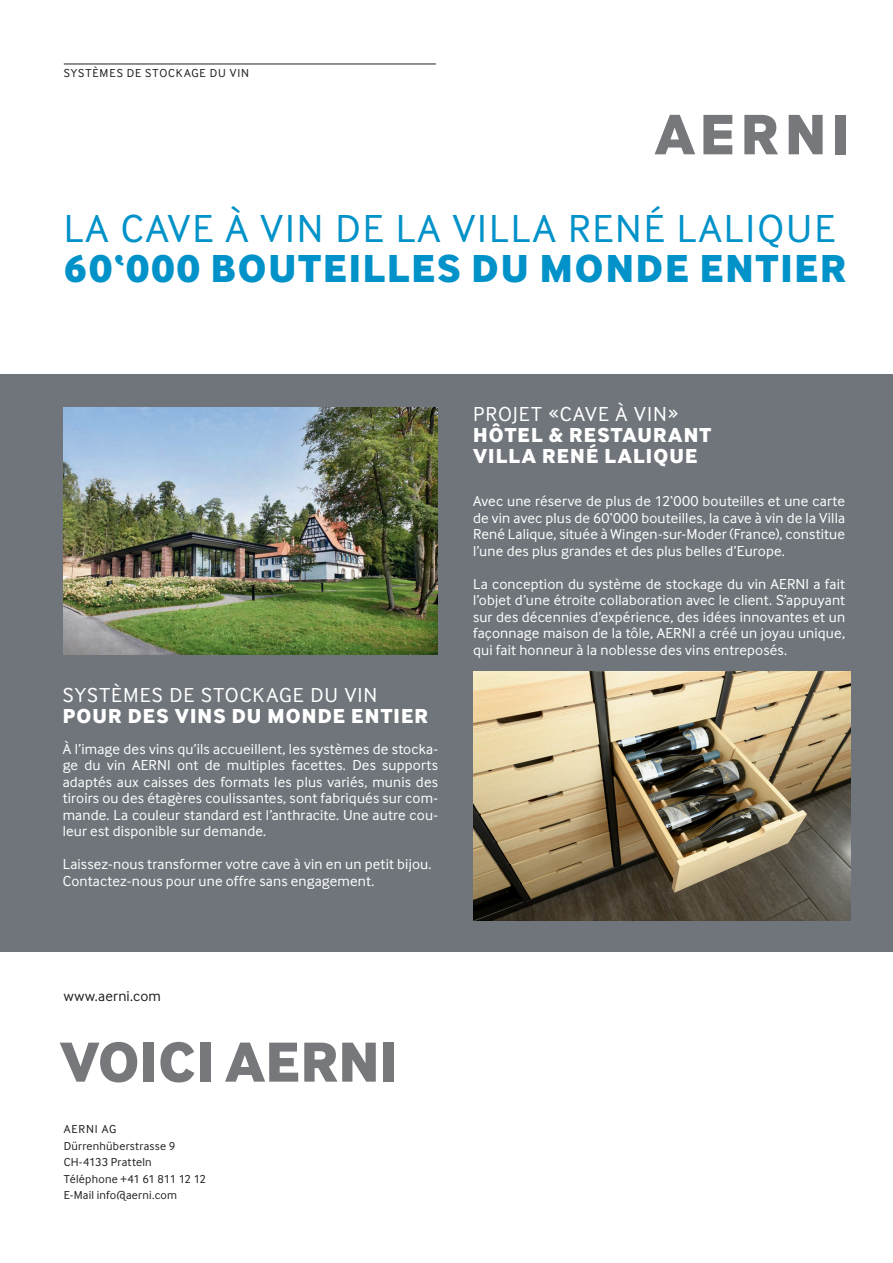
<style>
.page{position:relative;width:893px;height:1263px;background:#fff}
.page>*{position:absolute;margin:0;border:0;box-sizing:border-box;transform-origin:0 0}
._01_VK_Oberzeile_nor{font:58.5px "Inter Face Corp X Bold";letter-spacing:.01em;color:#76787b}
._01_VK_Oberzeile_nor-2{font:40.5px "Inter Face Corp";letter-spacing:.05em;color:#0092c8}
._01_VK_Oberzeile_nor-3{font:40.5px "Inter Face Corp X Bold";letter-spacing:.05em;color:#0092c8}
._02_ZT_fett{font:21px "Inter Face Corp X Bold";letter-spacing:.055em;color:#fff}
._02_ZT_normal{font:21px "Inter Face Corp X Bold";letter-spacing:.055em;color:#fff}
._02_ZT_normal-2{font:21px "Inter Face Corp";letter-spacing:.05em;color:#fff}
._02_ZT_fett-2{font:21px "Inter Face Corp";letter-spacing:.05em;color:#fff}
._03_Text{font:15px/16.5px "Inter Face Corp";letter-spacing:.01em;color:#fff;text-align:justify}
._03_Text-2{font:15px "Inter Face Corp";letter-spacing:.01em;color:#231f20}
._03_Rubrik___Legende{font:12px "Inter Face Corp";letter-spacing:.02em;color:#231f20}
._03_Rubrik___Legende-2{font:12px "Inter Face Corp";letter-spacing:.075em;color:#231f20}
</style>
<div class="page">
<div style="left:0;top:374px;width:893px;height:578px;background:#6f757a"></div>
<hr style="left:64px;top:64px;width:372px;height:1px;background:#231f20">
<svg style="left:655px;top:115px;width:40px;height:39px"></svg>
<svg style="left:703px;top:115px;width:29px;height:39px"></svg>
<svg style="left:744px;top:115px;width:34px;height:39px"></svg>
<svg style="left:789px;top:115px;width:34px;height:39px"></svg>
<div style="left:836px;top:115px;width:10px;height:39px;background:#76787b"></div>
<img style="left:64px;top:407px;width:374px;height:248px">
<img style="left:473px;top:671px;width:377px;height:250px">
<p class="_03_Rubrik___Legende-2" style="left:64px;top:66px;width:187px">SYSTÈMES DE STOCKAGE DU VIN</p>
<p class="_01_VK_Oberzeile_nor-2" style="left:64px;top:205px;width:773px">LA CAVE À VIN DE LA VILLA RENÉ LALIQUE</p>
<p class="_01_VK_Oberzeile_nor-3" style="left:64px;top:244px;width:784px">60‘000 BOUTEILLES DU MONDE ENTIER</p>
<p class="_02_ZT_normal-2" style="left:63px;top:683px;width:316px">SYSTÈMES DE STOCKAGE DU VIN</p>
<p class="_02_ZT_normal" style="left:63px;top:703px;width:367px">POUR DES VINS DU MONDE ENTIER</p>
<p class="_03_Text" style="left:63px;top:740px;width:377px">À l’image des vins qu’ils accueillent, les systèmes de stocka&shy;ge du vin AERNI ont de multiples facettes. Des supports adaptés aux caisses des formats les plus variés, munis des tiroirs ou des étagères coulissantes, sont fabriqués sur com&shy;mande. La couleur standard est l’anthracite. Une autre cou&shy;leur est disponible sur demande.</p>
<p class="_03_Text" style="left:63px;top:856px;width:370px">Laissez-nous transformer votre cave à vin en un petit bijou.</p>
<p class="_03_Text" style="left:63px;top:872px;width:313px">Contactez-nous pour une offre sans engagement.</p>
<p class="_02_ZT_fett-2" style="left:473px;top:402px;width:207px">PROJET «CAVE À VIN»</p>
<p class="_02_ZT_fett" style="left:473px;top:422px;width:240px">HÔTEL &amp; RESTAURANT</p>
<p class="_02_ZT_fett" style="left:473px;top:443px;width:226px">VILLA RENÉ LALIQUE</p>
<p class="_03_Text" style="left:473px;top:493px;width:374px">Avec une réserve de plus de 12‘000 bouteilles et une carte de vin avec plus de 60‘000 bouteilles, la cave à vin de la Villa René Lalique, située à Wingen-sur-Moder (France), constitue l’une des plus grandes et des plus belles d’Europe.</p>
<p class="_03_Text" style="left:473px;top:575px;width:374px">La conception du système de stockage du vin AERNI a fait l’objet d’une étroite collaboration avec le client. S’appuyant sur des décennies d’expérience, des idées innovantes et un façonnage maison de la tôle, AERNI a créé un joyau unique, qui fait honneur à la noblesse des vins entreposés.</p>
<p class="_03_Text-2" style="left:64px;top:988px;width:99px">www.aerni.com</p>
<p class="_01_VK_Oberzeile_nor" style="left:60px;top:1027px;width:339px">VOICI AERNI</p>
<p class="_03_Rubrik___Legende" style="left:64px;top:1122px;width:54px">AERNI AG</p>
<p class="_03_Rubrik___Legende" style="left:64px;top:1139px;width:113px">Dürrenhüberstrasse 9</p>
<p class="_03_Rubrik___Legende" style="left:64px;top:1155px;width:89px">CH-4133 Pratteln</p>
<p class="_03_Rubrik___Legende" style="left:64px;top:1172px;width:144px">Téléphone +41 61 811 12 12</p>
<p class="_03_Rubrik___Legende" style="left:64px;top:1188px;width:115px">E-Mail info@aerni.com</p>
</div>
